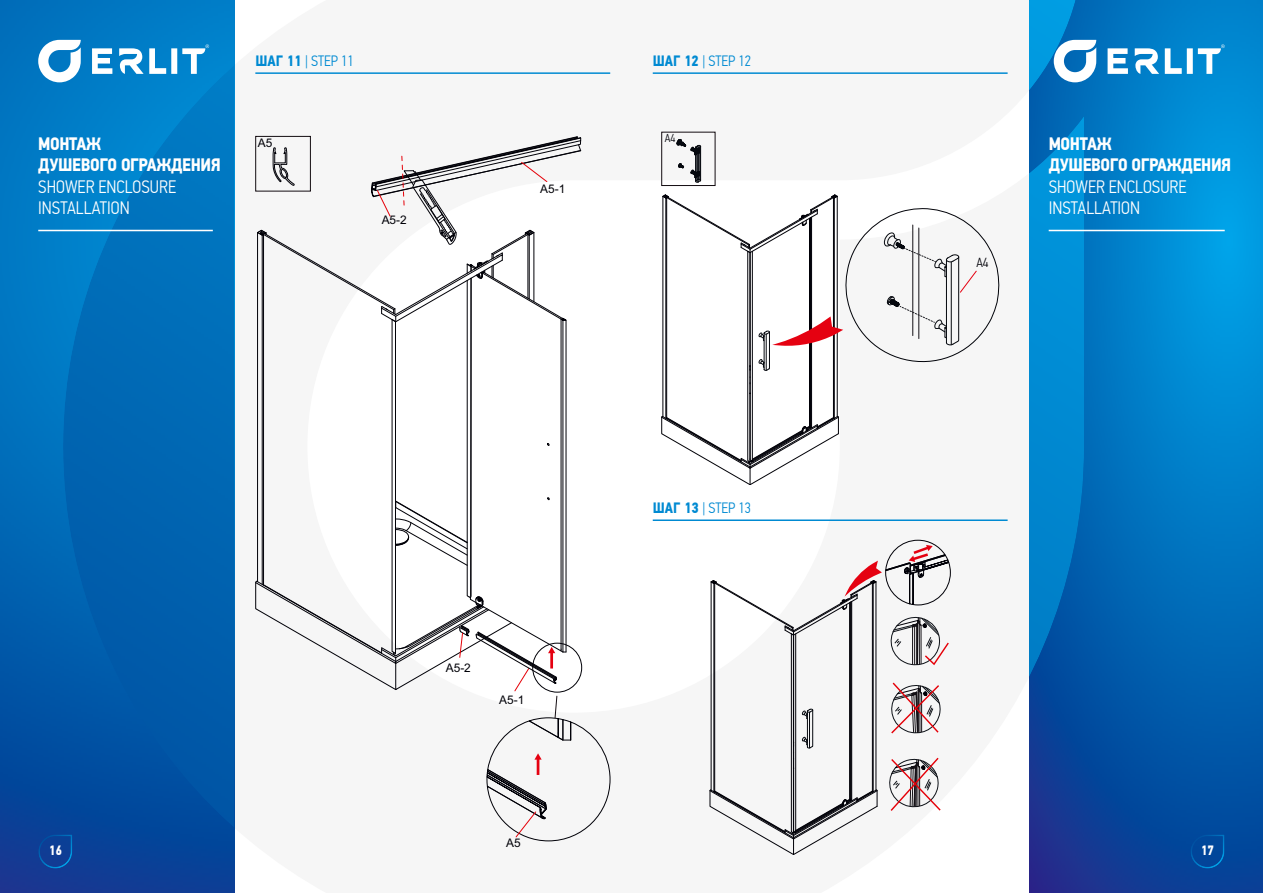
<style>
.page{position:relative;width:1263px;height:893px;background:#fff}
.page>*{position:absolute;margin:0;border:0;box-sizing:border-box;transform-origin:0 0}
.t1{font:300 18px/21.6px "PF Din Text Cond Pro";color:#fff}
.t2{font:700 18px/21.6px "PF Din Text Cond Pro";letter-spacing:-.02em;color:#fff}
.t3{font:300 15px "PF Din Text Cond Pro";color:#008ad2}
.t4{font:700 13.5px "PF Din Text Cond Pro";color:#fff}
.t5{font:300 13.35px "PF Din Text Cond Pro";color:#000007}
.t6{font:11.85px "Arial";color:#000007}
.t7{font:300 11.55px "PF Din Text Cond Pro";color:#000007}
.s1{font-weight:700}
</style>
<div class="page">
<img style="left:0;top:0;width:234px;height:893px">
<img style="left:203px;top:797px;width:31px;height:31px">
<img style="left:1029px;top:0;width:234px;height:893px">
<img style="left:1029px;top:143px;width:32px;height:534px">
<svg style="left:38px;top:40px;width:43px;height:42px"></svg>
<svg style="left:92px;top:44px;width:117px;height:30px"></svg>
<svg style="left:1054px;top:40px;width:42px;height:42px"></svg>
<svg style="left:1107px;top:44px;width:118px;height:30px"></svg>
<img style="left:38px;top:834px;width:34px;height:34px">
<img style="left:1190px;top:834px;width:34px;height:34px">
<hr style="left:255px;top:72px;width:355px;height:2px;background:#008ad2">
<hr style="left:653px;top:72px;width:355px;height:2px;background:#008ad2">
<hr style="left:653px;top:519px;width:355px;height:2px;background:#008ad2">
<hr style="left:38px;top:230px;width:175px;height:1px;background:#fff">
<hr style="left:1049px;top:230px;width:176px;height:1px;background:#fff">
<svg style="left:255px;top:136px;width:355px;height:705px"></svg>
<div style="left:661px;top:132px;width:54px;height:54px;border:1px solid #130c11"></div>
<svg style="left:676px;top:139px;width:25px;height:44px"></svg>
<svg style="left:661px;top:194px;width:338px;height:291px"></svg>
<svg style="left:710px;top:540px;width:241px;height:315px"></svg>
<p class="t2" style="left:38px;top:133px;width:184px">МОНТАЖ<br>ДУШЕВОГО ОГРАЖДЕНИЯ</p>
<p class="t1" style="left:38px;top:177px;width:139px">SHOWER ENCLOSURE<br>INSTALLATION</p>
<p class="t3" style="left:255px;top:55px;width:100px"><span class="s1">ШАГ 11</span> | STEP 11</p>
<p class="t3" style="left:653px;top:55px;width:100px"><span class="s1">ШАГ 12</span> | STEP 12</p>
<p class="t6" style="left:258px;top:136px;width:16px">A5</p>
<p class="t6" style="left:382px;top:213px;width:27px">A5-2</p>
<p class="t6" style="left:540px;top:182px;width:27px">A5-1</p>
<p class="t7" style="left:665px;top:132px;width:12px">A4</p>
<p class="t6" style="left:446px;top:660px;width:27px">A5-2</p>
<p class="t6" style="left:499px;top:693px;width:27px">A5-1</p>
<p class="t3" style="left:653px;top:502px;width:100px"><span class="s1">ШАГ 13</span> | STEP 13</p>
<p class="t5" style="left:976px;top:255px;width:14px">A4</p>
<p class="t2" style="left:1049px;top:133px;width:184px">МОНТАЖ<br>ДУШЕВОГО ОГРАЖДЕНИЯ</p>
<p class="t1" style="left:1049px;top:177px;width:139px">SHOWER ENCLOSURE<br>INSTALLATION</p>
<p class="t6" style="left:506px;top:836px;width:16px">A5</p>
<p class="t4" style="left:49px;top:845px;width:15px">16</p>
<p class="t4" style="left:1201px;top:845px;width:15px">17</p>
</div>
